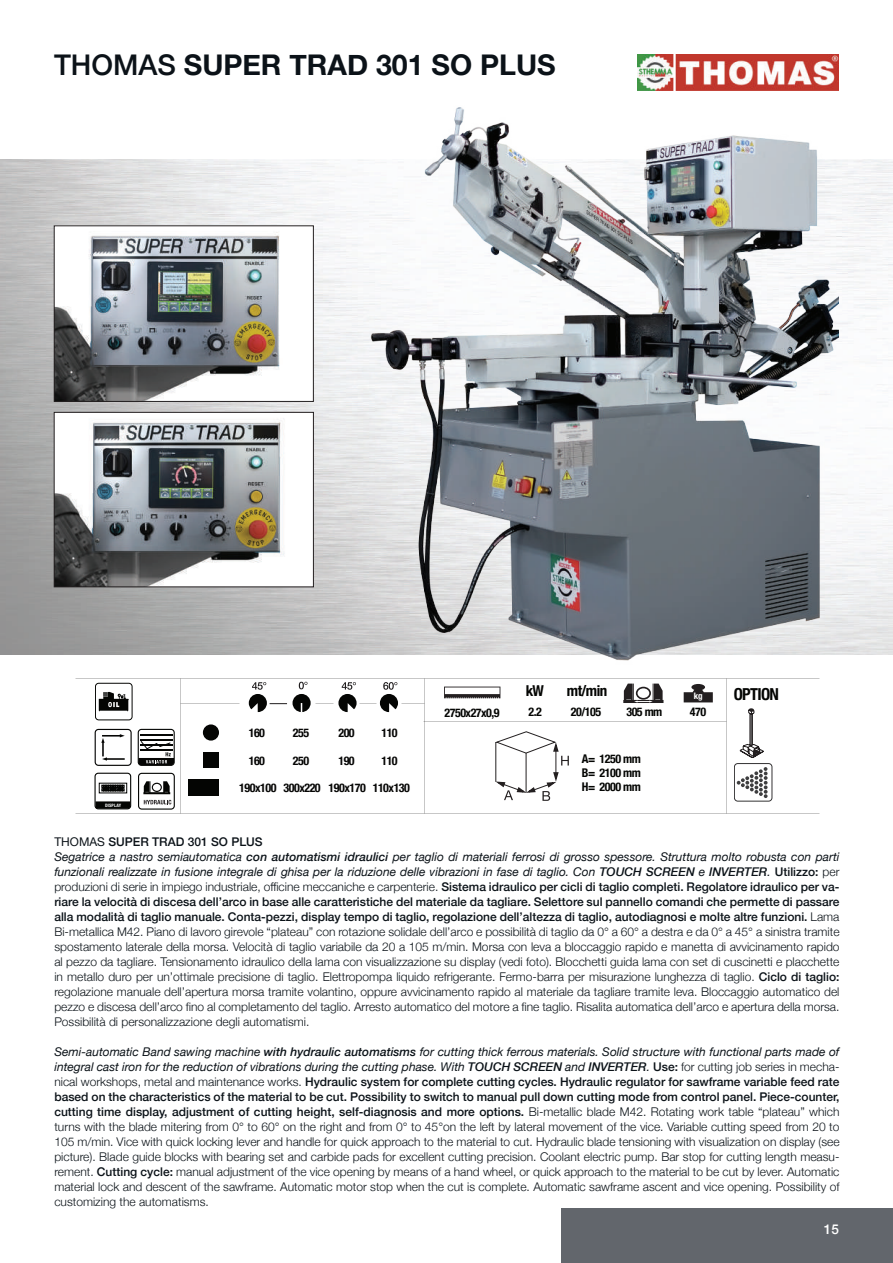
<style>
.page{position:relative;width:893px;height:1263px;background:#fff}
.page>*{position:absolute;margin:0;border:0;box-sizing:border-box;transform-origin:0 0}
.t1{font:700 28.5px "Helvetica Neue";color:#0b1218}
.t2{font:700 condensed 16.5px "Helvetica Neue";letter-spacing:-.04em;color:#040503}
.t3{font:700 condensed 15px "Helvetica Neue";letter-spacing:-.04em;color:#040503}
.t4{font:500 13.5px "Helvetica Neue";color:#fff}
.t5{font:300 12px/15px "Helvetica Neue";color:#0b1218}
.t6{font:700 condensed 12px/14.4px "Helvetica Neue";letter-spacing:-.04em;color:#040503;text-align:justify}
.t7{font:700 condensed 12px "Helvetica Neue";letter-spacing:-.04em;color:#050504}
.t8{font:700 condensed 9px "Helvetica Neue";color:#fff}
.t9{font:700 condensed 4.5px "Helvetica Neue";letter-spacing:.03em;color:#fff}
.s1{font-weight:500}
.s2{font-weight:400}
.s3{font-weight:400;font-style:italic}
.s4{font-weight:500;font-style:italic}
</style>
<div class="page">
<img style="left:637px;top:54px;width:201px;height:37px">
<div style="left:561px;top:1209px;width:332px;height:54px;background:#62666c"></div>
<img style="left:0;top:160px;width:893px;height:494px">
<img style="left:369px;top:107px;width:470px;height:554px">
<img style="left:56px;top:228px;width:256px;height:172px">
<div style="left:54px;top:226px;width:260px;height:176px;border:1px solid #231f20"></div>
<img style="left:56px;top:414px;width:256px;height:171px">
<div style="left:54px;top:412px;width:260px;height:175px;border:1px solid #231f20"></div>
<div style="left:203px;top:752px;width:16px;height:16px;background:#040503"></div>
<div style="left:203px;top:724px;width:16px;height:17px;background:#040503;border-radius:50%"></div>
<div style="left:338px;top:694px;width:19px;height:18px;background:#040503;border-radius:50%"></div>
<div style="left:189px;top:780px;width:30px;height:16px;background:#040503"></div>
<svg style="left:293px;top:694px;width:18px;height:18px"></svg>
<svg style="left:348px;top:703px;width:7px;height:9px"></svg>
<svg style="left:299px;top:682px;width:8px;height:7px"></svg>
<svg style="left:342px;top:682px;width:14px;height:8px"></svg>
<div style="left:249px;top:694px;width:18px;height:18px;background:#040503;border-radius:50%"></div>
<svg style="left:250px;top:703px;width:8px;height:9px"></svg>
<svg style="left:252px;top:682px;width:14px;height:8px"></svg>
<div style="left:380px;top:694px;width:18px;height:18px;background:#040503;border-radius:50%"></div>
<svg style="left:389px;top:703px;width:8px;height:9px"></svg>
<svg style="left:383px;top:682px;width:14px;height:8px"></svg>
<svg style="left:444px;top:687px;width:56px;height:11px"></svg>
<svg style="left:623px;top:684px;width:40px;height:19px"></svg>
<svg style="left:684px;top:684px;width:29px;height:18px"></svg>
<svg style="left:495px;top:731px;width:74px;height:70px"></svg>
<svg style="left:740px;top:709px;width:23px;height:49px"></svg>
<div style="left:138px;top:773px;width:37px;height:36px;border:1px solid #040503;border-radius:3px"></div>
<svg style="left:143px;top:781px;width:27px;height:13px"></svg>
<svg style="left:144px;top:800px;width:27px;height:4px"></svg>
<div style="left:95px;top:729px;width:37px;height:37px;border:1px solid #050504;border-radius:3px"></div>
<svg style="left:101px;top:734px;width:24px;height:27px"></svg>
<div style="left:138px;top:729px;width:37px;height:37px;border:1px solid #060705;border-radius:3px"></div>
<hr style="left:141px;top:739px;width:32px;height:2px;background:#060705">
<hr style="left:141px;top:734px;width:32px;height:2px;background:#060705">
<svg style="left:138px;top:740px;width:36px;height:25px"></svg>
<svg style="left:95px;top:801px;width:36px;height:8px"></svg>
<svg style="left:102px;top:785px;width:22px;height:6px"></svg>
<div style="left:94px;top:773px;width:37px;height:36px;border:1px solid #040503;border-radius:3px"></div>
<div style="left:734px;top:763px;width:38px;height:38px;border:1px solid #333233;border-radius:3px"></div>
<svg style="left:737px;top:767px;width:31px;height:31px"></svg>
<div style="left:95px;top:683px;width:38px;height:37px;border:1px solid #040503;border-radius:3px"></div>
<svg style="left:99px;top:692px;width:30px;height:19px"></svg>
<h1 class="t1" style="left:54px;top:42px;width:503px"><span class="s1">THOMAS</span> SUPER TRAD 301 SO PLUS</h1>
<p class="t3" style="left:526px;top:678px;width:20px">kW</p>
<p class="t3" style="left:567px;top:678px;width:42px">mt/min</p>
<p class="t8" style="left:694px;top:688px;width:10px">kg</p>
<h2 class="t2" style="left:734px;top:681px;width:47px">OPTION</h2>
<p class="t9" style="left:105px;top:801px;width:18px">DISPLAY</p>
<p class="t7" style="left:293px;top:723px;width:18px">255</p>
<p class="t7" style="left:338px;top:723px;width:18px">200</p>
<p class="t7" style="left:381px;top:723px;width:18px">110</p>
<p class="t7" style="left:293px;top:750px;width:18px">250</p>
<p class="t7" style="left:338px;top:750px;width:18px">190</p>
<p class="t7" style="left:381px;top:750px;width:18px">110</p>
<p class="t7" style="left:283px;top:777px;width:128px">300x220 190x170 110x130</p>
<p class="t7" style="left:249px;top:723px;width:18px">160</p>
<p class="t7" style="left:249px;top:750px;width:18px">160</p>
<p class="t7" style="left:239px;top:777px;width:39px">190x100</p>
<p class="t6" style="left:444px;top:704px;width:57px">2750x27x0,9</p>
<p class="t6" style="left:528px;top:704px;width:15px">2.2</p>
<p class="t6" style="left:571px;top:704px;width:32px">20/105</p>
<p class="t6" style="left:582px;top:750px;width:60px">A= 1250 mm B= 2100 mm H= 2000 mm</p>
<p class="t6" style="left:626px;top:704px;width:37px">305 mm</p>
<p class="t6" style="left:690px;top:704px;width:18px">470</p>
<p class="t5" style="left:54px;top:833px;width:787px"><span class="s2">THOMAS</span> <span class="s1">SUPER TRAD 301 SO PLUS<br></span><span class="s3">Segatrice a nastro semiautomatica</span> <span class="s4">con automatismi idraulici</span> <span class="s3">per taglio di materiali ferrosi di grosso spessore. Struttura molto robusta con parti funzionali realizzate in fusione integrale di ghisa per la riduzione delle vibrazioni in fase di taglio. Con</span> <span class="s4">TOUCH SCREEN</span> <span class="s3">e</span> <span class="s4">INVERTER</span><span class="s3">.</span> <span class="s1">Utilizzo:</span> per produzioni di serie in impiego industriale, officine meccaniche e carpenterie. <span class="s1">Sistema idraulico per cicli di taglio completi. Regolatore idraulico per va&shy;riare la velocità di discesa dell’arco in base alle caratteristiche del materiale da tagliare. Selettore sul pannello comandi che permette di passare alla modalità di taglio manuale. Conta-pezzi, display tempo di taglio, regolazione dell’altezza di taglio, autodiagnosi e molte altre funzioni.</span> Lama Bi-metallica M42. Piano di lavoro girevole “plateau” con rotazione solidale dell’arco e possibilità di taglio da 0° a 60° a destra e da 0° a 45° a sinistra tramite spostamento laterale della morsa. Velocità di taglio variabile da 20 a 105 m/min. Morsa con leva a bloccaggio rapido e manetta di avvicinamento rapido al pezzo da tagliare. Tensionamento idraulico della lama con visualizzazione su display (vedi foto). Blocchetti guida lama con set di cuscinetti e placchette in metallo duro per un’ottimale precisione di taglio. Elettropompa liquido refrigerante. Fermo-barra per misurazione lunghezza di taglio. <span class="s1">Ciclo di taglio: </span>regolazione manuale dell’apertura morsa tramite volantino, oppure avvicinamento rapido al materiale da tagliare tramite leva. Bloccaggio automatico del pezzo e discesa dell’arco fino al completamento del taglio. Arresto automatico del motore a fine taglio. Risalita automatica dell’arco e apertura della morsa.<br>Possibilità di personalizzazione degli automatismi.</p>
<p class="t5" style="left:54px;top:1043px;width:787px;text-align:justify"><span class="s3">Semi-automatic Band sawing machine</span> <span class="s4">with hydraulic automatisms</span> <span class="s3">for cutting thick ferrous materials. Solid structure with functional parts made of integral cast iron for the reduction of vibrations during the cutting phase. With</span> <span class="s4">TOUCH SCREEN</span> <span class="s3">and</span> <span class="s4">INVERTER</span><span class="s3">.</span> <span class="s1">Use:</span> for cutting job series in mecha&shy;nical workshops, metal and maintenance works. <span class="s1">Hydraulic system for complete cutting cycles. Hydraulic regulator for sawframe variable feed rate based on the characteristics of the material to be cut. Possibility to switch to manual pull down cutting mode from control panel. Piece-counter, cutting time display, adjustment of cutting height, self-diagnosis and more options.</span> Bi-metallic blade M42. Rotating work table “plateau” which turns with the blade mitering from 0° to 60° on the right and from 0° to 45°on the left by lateral movement of the vice. Variable cutting speed from 20 to 105 m/min. Vice with quick locking lever and handle for quick approach to the material to cut. Hydraulic blade tensioning with visualization on display (see picture). Blade guide blocks with bearing set and carbide pads for excellent cutting precision. Coolant electric pump. Bar stop for cutting length measu&shy;rement. <span class="s1">Cutting cycle:</span> manual adjustment of the vice opening by means of a hand wheel, or quick approach to the material to be cut by lever. Automatic material lock and descent of the sawframe. Automatic motor stop when the cut is complete. Automatic sawframe ascent and vice opening. Possibility of customizing the automatisms.</p>
<p class="t4" style="left:824px;top:1218px;width:17px">15</p>
</div>
